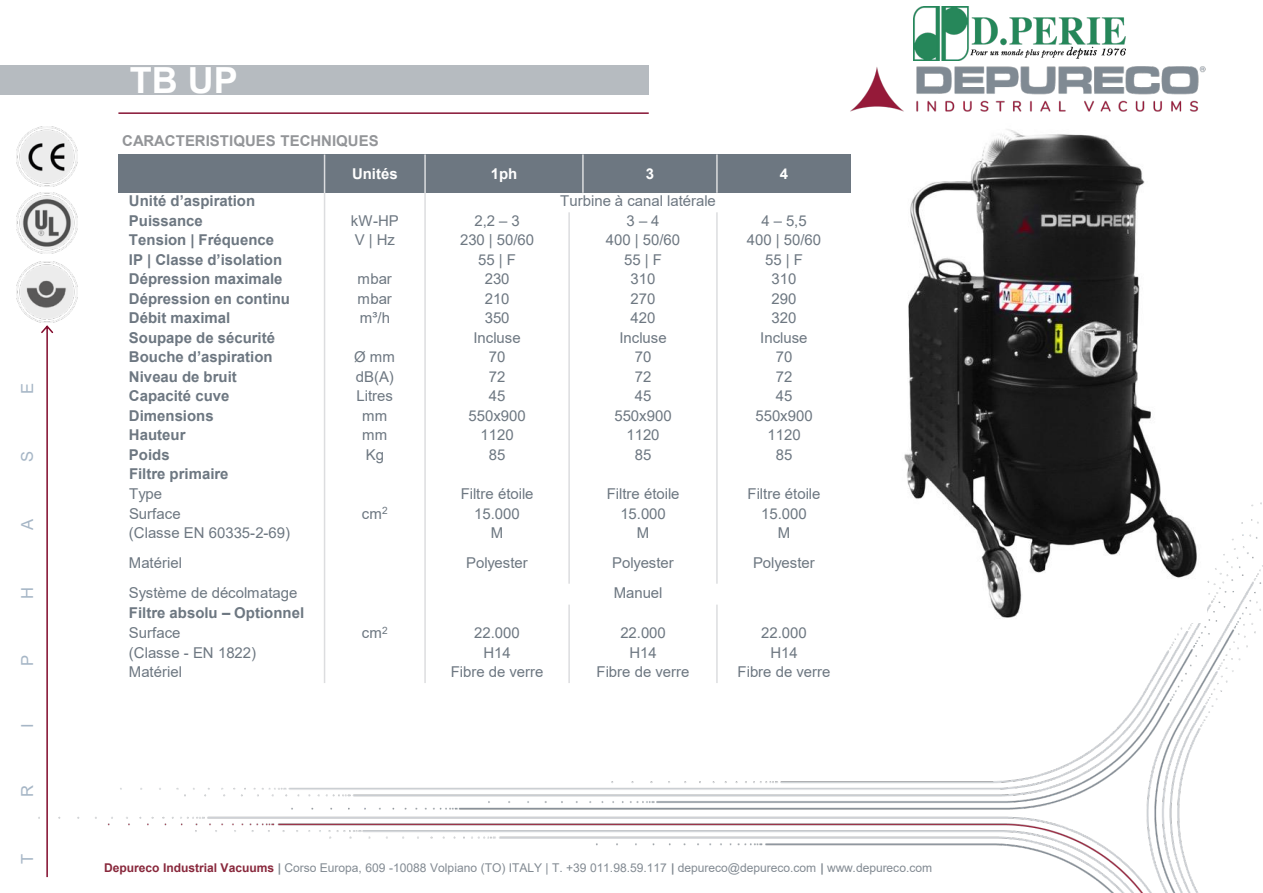
<style>
.page{position:relative;width:1263px;height:893px;background:#fff}
.page>*{position:absolute;margin:0;border:0;box-sizing:border-box;transform-origin:0 0}
.t1{font:700 36px "Arial";color:#fff}
.t2{font:16.5px "Arial";color:#a6b6c6}
.t3{font:15px "Arial";color:#6d7781}
.t4{font:700 15px/19.5px "Arial";color:#6d7781}
.t5{font:700 15px "Arial";color:#939598}
.t6{font:700 15px "Arial";color:#fff}
.t7{font:12px "Arial";letter-spacing:-.005em;color:#828a92}
.s1{font-weight:400}
.s2{font-weight:700;color:#88273b}
.s3{font-weight:700}
</style>
<div class="page">
<img style="left:16px;top:6px;width:1247px;height:887px">
<div style="left:0;top:65px;width:649px;height:30px;background:#b6bbc0"></div>
<img style="left:849px;top:65px;width:358px;height:47px">
<hr style="left:118px;top:112px;width:531px;height:2px;background:#810a2b">
<img style="left:17px;top:126px;width:61px;height:61px">
<img style="left:17px;top:193px;width:61px;height:60px">
<img style="left:17px;top:262px;width:61px;height:60px">
<div style="left:118px;top:154px;width:207px;height:39px;background:#6d7781"></div>
<div style="left:325px;top:154px;width:100px;height:39px;background:#6d7781"></div>
<div style="left:425px;top:154px;width:158px;height:39px;background:#6d7781"></div>
<div style="left:583px;top:154px;width:134px;height:39px;background:#6d7781"></div>
<div style="left:717px;top:154px;width:134px;height:39px;background:#6d7781"></div>
<hr style="left:324px;top:154px;width:1px;height:529px;background:#dcdddf">
<hr style="left:424px;top:154px;width:2px;height:529px;background:#dcdddf">
<hr style="left:568px;top:212px;width:2px;height:372px;background:#dcdddf">
<hr style="left:568px;top:605px;width:2px;height:78px;background:#dcdddf">
<hr style="left:582px;top:154px;width:2px;height:39px;background:#dcdddf">
<hr style="left:716px;top:154px;width:2px;height:39px;background:#dcdddf">
<hr style="left:716px;top:212px;width:2px;height:372px;background:#dcdddf">
<hr style="left:716px;top:605px;width:2px;height:78px;background:#dcdddf">
<svg style="left:41px;top:325px;width:12px;height:552px"></svg>
<img style="left:873px;top:112px;width:334px;height:511px">
<p class="t2" style="left:16px;top:394px;width:13px;rotate:-90deg">E</p>
<p class="t2" style="left:16px;top:462px;width:13px;rotate:-90deg">S</p>
<p class="t2" style="left:16px;top:530px;width:13px;rotate:-90deg">A</p>
<p class="t2" style="left:16px;top:599px;width:13px;rotate:-90deg">H</p>
<p class="t2" style="left:16px;top:666px;width:13px;rotate:-90deg">P</p>
<p class="t2" style="left:16px;top:728px;width:6px;rotate:-90deg">I</p>
<p class="t2" style="left:16px;top:797px;width:13px;rotate:-90deg">R</p>
<p class="t2" style="left:16px;top:864px;width:12px;rotate:-90deg">T</p>
<p class="t1" style="left:130px;top:55px;width:109px">TB UP</p>
<p class="t5" style="left:122px;top:130px;width:258px">CARACTERISTIQUES TECHNIQUES</p>
<p class="t6" style="left:352px;top:163px;width:47px">Unités</p>
<p class="t6" style="left:491px;top:163px;width:28px">1ph</p>
<p class="t6" style="left:646px;top:163px;width:10px">3</p>
<p class="t6" style="left:780px;top:163px;width:10px">4</p>
<p class="t4" style="left:129px;top:192px;width:128px">Unité d’aspiration</p>
<p class="t3" style="left:560px;top:191px;width:157px">Turbine à canal latérale</p>
<p class="t4" style="left:129px;top:211px;width:75px">Puissance</p>
<p class="t3" style="left:351px;top:210px;width:50px">kW-HP</p>
<p class="t3" style="left:474px;top:210px;width:47px">2,2 – 3</p>
<p class="t3" style="left:627px;top:210px;width:34px">3 – 4</p>
<p class="t3" style="left:761px;top:210px;width:47px">4 – 5,5</p>
<p class="t4" style="left:129px;top:231px;width:147px">Tension | Fréquence</p>
<p class="t3" style="left:355px;top:230px;width:42px">V | Hz</p>
<p class="t3" style="left:460px;top:230px;width:76px">230 | 50/60</p>
<p class="t3" style="left:606px;top:230px;width:76px">400 | 50/60</p>
<p class="t3" style="left:747px;top:230px;width:76px">400 | 50/60</p>
<p class="t4" style="left:129px;top:250px;width:155px">IP | Classe d’isolation</p>
<p class="t3" style="left:478px;top:249px;width:39px">55 | F</p>
<p class="t3" style="left:624px;top:249px;width:39px">55 | F</p>
<p class="t3" style="left:765px;top:249px;width:39px">55 | F</p>
<p class="t4" style="left:129px;top:270px;width:155px">Dépression maximale</p>
<p class="t3" style="left:358px;top:269px;width:36px">mbar</p>
<p class="t3" style="left:485px;top:269px;width:26px">230</p>
<p class="t3" style="left:631px;top:269px;width:26px">310</p>
<p class="t3" style="left:772px;top:269px;width:26px">310</p>
<p class="t4" style="left:129px;top:289px;width:163px">Dépression en continu</p>
<p class="t3" style="left:358px;top:288px;width:36px">mbar</p>
<p class="t3" style="left:485px;top:288px;width:26px">210</p>
<p class="t3" style="left:631px;top:288px;width:26px">270</p>
<p class="t3" style="left:772px;top:288px;width:26px">290</p>
<p class="t4" style="left:129px;top:309px;width:103px">Débit maximal</p>
<p class="t3" style="left:360px;top:308px;width:32px">m³/h</p>
<p class="t3" style="left:485px;top:308px;width:26px">350</p>
<p class="t3" style="left:631px;top:308px;width:26px">420</p>
<p class="t3" style="left:772px;top:308px;width:26px">320</p>
<p class="t4" style="left:129px;top:328px;width:148px">Soupape de sécurité</p>
<p class="t3" style="left:473px;top:327px;width:49px">Incluse</p>
<p class="t3" style="left:619px;top:327px;width:49px">Incluse</p>
<p class="t3" style="left:760px;top:327px;width:49px">Incluse</p>
<p class="t4" style="left:129px;top:348px;width:145px">Bouche d’aspiration</p>
<p class="t3" style="left:354px;top:347px;width:42px">Ø mm</p>
<p class="t3" style="left:489px;top:347px;width:18px">70</p>
<p class="t3" style="left:635px;top:347px;width:18px">70</p>
<p class="t3" style="left:776px;top:347px;width:18px">70</p>
<p class="t4" style="left:129px;top:367px;width:109px">Niveau de bruit</p>
<p class="t3" style="left:356px;top:366px;width:40px">dB(A)</p>
<p class="t3" style="left:489px;top:366px;width:18px">72</p>
<p class="t3" style="left:635px;top:366px;width:18px">72</p>
<p class="t3" style="left:776px;top:366px;width:18px">72</p>
<p class="t4" style="left:129px;top:387px;width:102px">Capacité cuve</p>
<p class="t3" style="left:357px;top:386px;width:38px">Litres</p>
<p class="t3" style="left:489px;top:386px;width:18px">45</p>
<p class="t3" style="left:635px;top:386px;width:18px">45</p>
<p class="t3" style="left:776px;top:386px;width:18px">45</p>
<p class="t4" style="left:129px;top:406px;width:86px">Dimensions</p>
<p class="t3" style="left:362px;top:405px;width:27px">mm</p>
<p class="t3" style="left:469px;top:405px;width:59px">550x900</p>
<p class="t3" style="left:614px;top:405px;width:59px">550x900</p>
<p class="t3" style="left:755px;top:405px;width:59px">550x900</p>
<p class="t4" style="left:129px;top:426px;width:58px">Hauteur</p>
<p class="t3" style="left:362px;top:425px;width:27px">mm</p>
<p class="t3" style="left:481px;top:425px;width:35px">1120</p>
<p class="t3" style="left:626px;top:425px;width:35px">1120</p>
<p class="t3" style="left:767px;top:425px;width:35px">1120</p>
<p class="t4" style="left:129px;top:445px;width:42px">Poids</p>
<p class="t3" style="left:366px;top:444px;width:20px">Kg</p>
<p class="t3" style="left:489px;top:444px;width:18px">85</p>
<p class="t3" style="left:635px;top:444px;width:18px">85</p>
<p class="t3" style="left:776px;top:444px;width:18px">85</p>
<p class="t4" style="left:129px;top:465px;width:101px">Filtre primaire<br><span class="s1">Type</span></p>
<p class="t3" style="left:461px;top:483px;width:74px">Filtre étoile</p>
<p class="t3" style="left:607px;top:483px;width:74px">Filtre étoile</p>
<p class="t3" style="left:747px;top:483px;width:74px">Filtre étoile</p>
<p class="t3" style="left:129px;top:503px;width:53px">Surface</p>
<p class="t3" style="left:362px;top:503px;width:27px">cm<sup>2</sup></p>
<p class="t3" style="left:474px;top:503px;width:47px">15.000</p>
<p class="t3" style="left:620px;top:503px;width:47px">15.000</p>
<p class="t3" style="left:761px;top:503px;width:47px">15.000</p>
<p class="t3" style="left:129px;top:522px;width:163px">(Classe EN 60335-2-69)</p>
<p class="t3" style="left:491px;top:522px;width:14px">M</p>
<p class="t3" style="left:637px;top:522px;width:14px">M</p>
<p class="t3" style="left:778px;top:522px;width:14px">M</p>
<p class="t3" style="left:129px;top:552px;width:55px">Matériel</p>
<p class="t3" style="left:466px;top:552px;width:63px">Polyester</p>
<p class="t3" style="left:612px;top:552px;width:63px">Polyester</p>
<p class="t3" style="left:753px;top:552px;width:63px">Polyester</p>
<p class="t3" style="left:129px;top:582px;width:170px">Système de décolmatage</p>
<p class="t3" style="left:614px;top:582px;width:50px">Manuel</p>
<p class="t4" style="left:129px;top:603px;width:177px">Filtre absolu – Optionnel<br><span class="s1">Surface</span></p>
<p class="t3" style="left:362px;top:623px;width:27px">cm<sup>2</sup></p>
<p class="t3" style="left:474px;top:623px;width:47px">22.000</p>
<p class="t3" style="left:620px;top:623px;width:47px">22.000</p>
<p class="t3" style="left:761px;top:623px;width:47px">22.000</p>
<p class="t3" style="left:129px;top:642px;width:129px">(Classe - EN 1822)</p>
<p class="t3" style="left:483px;top:642px;width:29px">H14</p>
<p class="t3" style="left:629px;top:642px;width:29px">H14</p>
<p class="t3" style="left:770px;top:642px;width:29px">H14</p>
<p class="t3" style="left:129px;top:662px;width:55px">Matériel</p>
<p class="t3" style="left:451px;top:662px;width:94px">Fibre de verre</p>
<p class="t3" style="left:597px;top:662px;width:94px">Fibre de verre</p>
<p class="t3" style="left:738px;top:662px;width:94px">Fibre de verre</p>
<p class="t7" style="left:104px;top:860px;width:829px"><span class="s2">Depureco Industrial Vacuums</span> <span class="s3">|</span> Corso Europa, 609 -10088 Volpiano (TO) ITALY | T. +39 011.98.59.117 <span class="s3">|</span> depureco@depureco.com <span class="s3">|</span> www.depureco.com</p>
</div>
